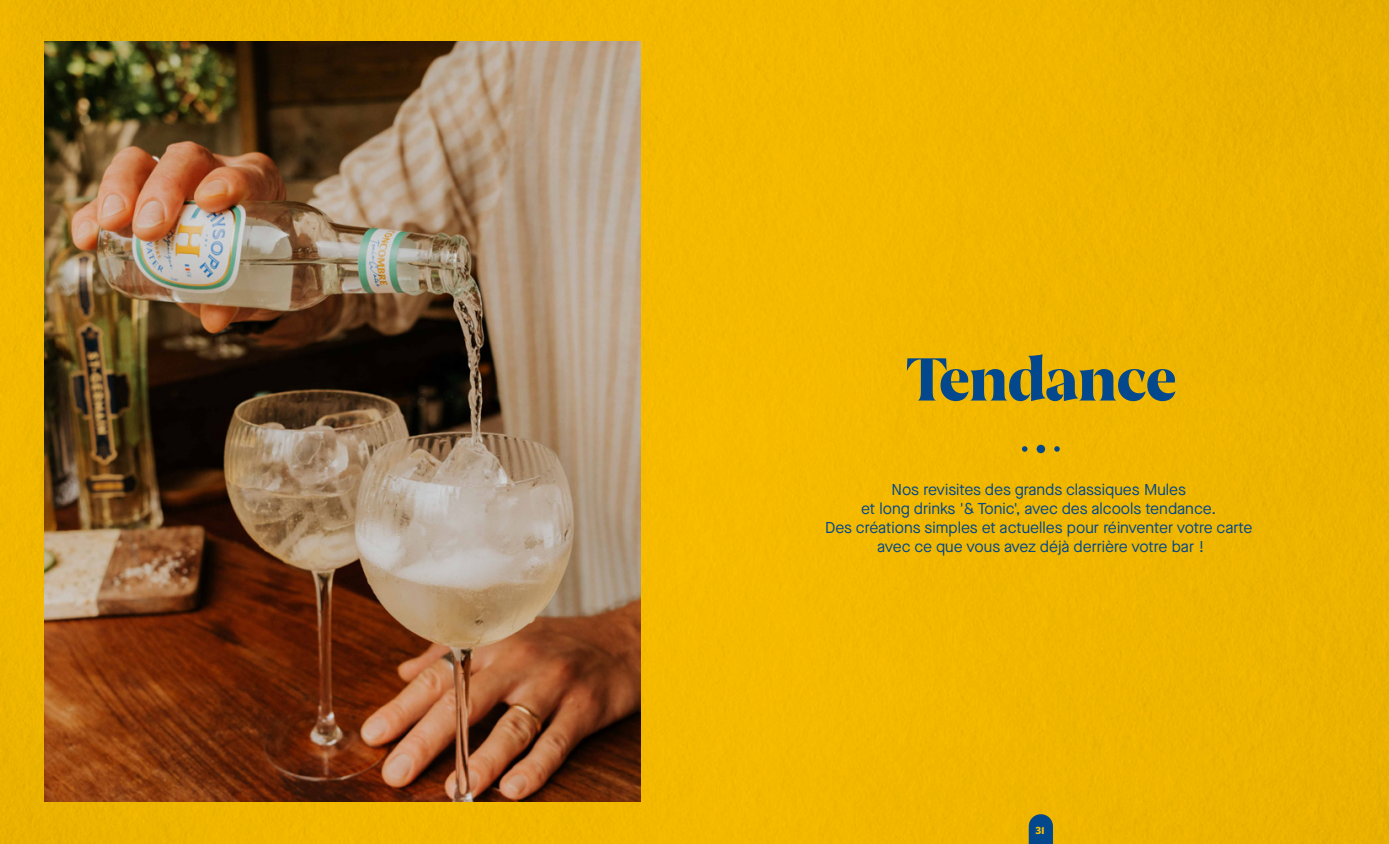
<style>
.page{position:relative;width:1389px;height:844px;background:#fff}
.page>*{position:absolute;margin:0;border:0;box-sizing:border-box;transform-origin:0 0}
.t1{font:900 57.75px "Joane";letter-spacing:-.03em;color:#03488c}
.t2{font:15.75px/19.2px "Maison Neue";color:#03488c;text-align:center}
.t3{font:700 10.5px "Americane";color:#fdc400}
</style>
<div class="page">
<div style="left:0;top:0;width:1389px;height:843px;background:#f1b700"></div>
<div style="left:1037px;top:444px;width:8px;height:9px;background:#03488c;border-radius:50%"></div>
<svg style="left:1022px;top:446px;width:5px;height:5px"></svg>
<svg style="left:1054px;top:446px;width:6px;height:5px"></svg>
<svg style="left:1029px;top:814px;width:24px;height:29px"></svg>
<img style="left:45px;top:42px;width:595px;height:759px">
<h1 class="t1" style="left:906px;top:344px;width:272px">Tendance</h1>
<p class="t2" style="left:825px;top:481px;width:429px">Nos revisites des grands classiques Mules<br>et long drinks '&amp; Tonic', avec des alcools tendance.<br>Des créations simples et actuelles pour réinventer votre carte avec ce que vous avez déjà derrière votre bar !</p>
<p class="t3" style="left:1036px;top:826px;width:10px">31</p>
</div>
